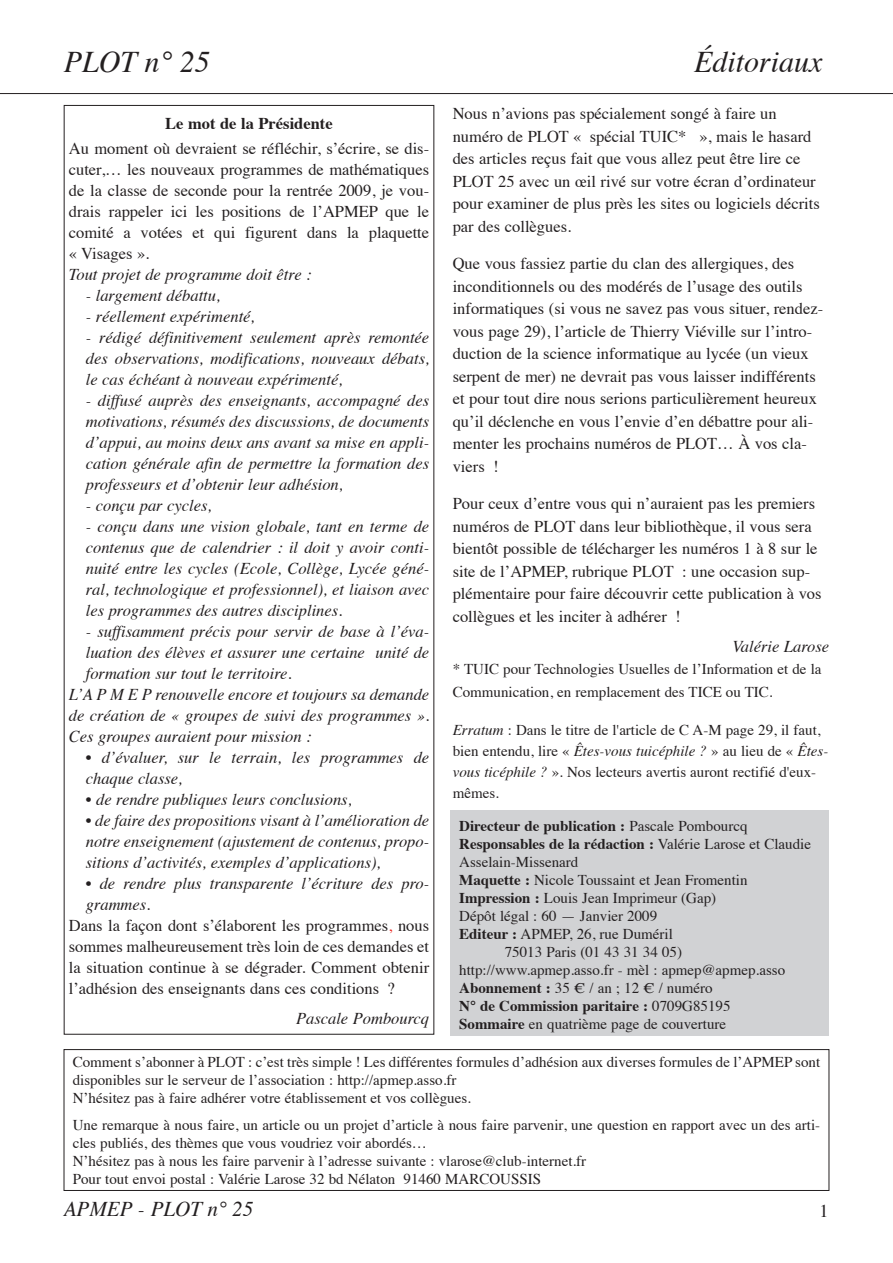
<style>
.page{position:relative;width:893px;height:1263px;background:#fff}
.page>*{position:absolute;margin:0;border:0;box-sizing:border-box;transform-origin:0 0}
.t1{font:italic 30px "Times";color:#231f20}
.t2{font:italic 21px "Times";color:#231f20}
.t3{font:18px "Times";color:#231f20}
.t4{font:16.5px/22.5px "Times";color:#231f20}
.t5{font:italic 16.5px/21px "Times";color:#231f20;text-align:justify}
.t6{font:700 16.5px "Times";color:#231f20}
.t7{font:15px/18px "Times";color:#231f20}
.t8{font:700 15px "Times";color:#231f20}
.s1{color:#ea2924}
.s2{font-style:italic}
.s3{font-weight:400}
.s4{font-weight:700}
</style>
<div class="page">
<hr style="left:0;top:93px;width:893px;height:1px;background:#231f20">
<div style="left:64px;top:1049px;width:765px;height:142px;border:1px solid #231f20"></div>
<div style="left:451px;top:810px;width:378px;height:225px;background:#d1d2d4"></div>
<h1 class="t1" style="left:64px;top:49px;width:148px">PLOT n° 25</h1>
<h1 class="t1" style="left:694px;top:49px;width:130px">Éditoriaux</h1>
<p class="t6" style="left:165px;top:116px;width:169px">Le mot de la Présidente</p>
<p class="t4" style="left:69px;top:139px;width:362px;line-height:21px;text-align:justify">Au moment où devraient se réfléchir, s’écrire, se dis&shy;cuter,… les nouveaux programmes de mathématiques de la classe de seconde pour la rentrée 2009, je vou&shy;drais rappeler ici les positions de l’APMEP que le comité a votées et qui figurent dans la plaquette « Visages ».</p>
<p class="t5" style="left:69px;top:265px;width:244px">Tout projet de programme doit être :</p>
<p class="t5" style="left:86px;top:286px;width:136px">- largement débattu,</p>
<p class="t5" style="left:86px;top:307px;width:170px">- réellement expérimenté,</p>
<p class="t5" style="left:86px;top:328px;width:345px">- rédigé définitivement seulement après remontée des observations, modifications, nouveaux débats, le cas échéant à nouveau expérimenté,</p>
<p class="t5" style="left:86px;top:391px;width:345px">- diffusé auprès des enseignants, accompagné des motivations, résumés des discussions, de documents d’appui, au moins deux ans avant sa mise en appli&shy;cation générale afin de permettre la formation des professeurs et d’obtenir leur adhésion,</p>
<p class="t5" style="left:86px;top:496px;width:127px">- conçu par cycles,</p>
<p class="t5" style="left:86px;top:517px;width:345px">- conçu dans une vision globale, tant en terme de contenus que de calendrier : il doit y avoir conti&shy;nuité entre les cycles (Ecole, Collège, Lycée géné&shy;ral, technologique et professionnel), et liaison avec les programmes des autres disciplines.</p>
<p class="t5" style="left:86px;top:622px;width:345px">- suffisamment précis pour servir de base à l’éva-</p>
<p class="t5" style="left:86px;top:643px;width:345px">luation des élèves et assurer une certaine unité de</p>
<p class="t5" style="left:86px;top:664px;width:207px">formation sur tout le territoire.</p>
<p class="t5" style="left:69px;top:685px;width:362px">L’A P M E P renouvelle encore et toujours sa demande</p>
<p class="t5" style="left:69px;top:706px;width:362px">de création de « groupes de suivi des programmes ».</p>
<p class="t5" style="left:69px;top:727px;width:244px">Ces groupes auraient pour mission :</p>
<p class="t5" style="left:86px;top:748px;width:345px">• d’évaluer, sur le terrain, les programmes de chaque classe,</p>
<p class="t5" style="left:86px;top:790px;width:267px">• de rendre publiques leurs conclusions,</p>
<p class="t5" style="left:86px;top:811px;width:345px">• de faire des propositions visant à l’amélioration de notre enseignement (ajustement de contenus, propo&shy;sitions d’activités, exemples d’applications),</p>
<p class="t5" style="left:86px;top:874px;width:345px">• de rendre plus transparente l’écriture des pro-</p>
<p class="t5" style="left:86px;top:895px;width:66px">grammes.</p>
<p class="t4" style="left:69px;top:916px;width:362px">Dans la façon dont s’élaborent les programmes<span class="s1">,</span> nous</p>
<p class="t4" style="left:69px;top:937px;width:362px">sommes malheureusement très loin de ces demandes et</p>
<p class="t4" style="left:69px;top:958px;width:362px">la situation continue à se dégrader. Comment obtenir</p>
<p class="t4" style="left:69px;top:979px;width:327px">l’adhésion des enseignants dans ces conditions ?</p>
<p class="t5" style="left:296px;top:1009px;width:135px">Pascale Pombourcq</p>
<p class="t4" style="left:453px;top:104px;width:369px">Nous n’avions pas spécialement songé à faire un numéro de PLOT « spécial TUIC* », mais le hasard des articles reçus fait que vous allez peut être lire ce PLOT 25 avec un œil rivé sur votre écran d’ordinateur pour examiner de plus près les sites ou logiciels décrits par des collègues.</p>
<p class="t4" style="left:453px;top:254px;width:372px">Que vous fassiez partie du clan des allergiques, des inconditionnels ou des modérés de l’usage des outils informatiques (si vous ne savez pas vous situer, rendez&shy;vous page 29), l’article de Thierry Viéville sur l’intro&shy;duction de la science informatique au lycée (un vieux serpent de mer) ne devrait pas vous laisser indifférents et pour tout dire nous serions particulièrement heureux qu’il déclenche en vous l’envie d’en débattre pour ali&shy;menter les prochains numéros de PLOT… À vos cla&shy;viers !</p>
<p class="t4" style="left:453px;top:494px;width:370px">Pour ceux d’entre vous qui n’auraient pas les premiers numéros de PLOT dans leur bibliothèque, il vous sera bientôt possible de télécharger les numéros 1 à 8 sur le site de l’APMEP, rubrique PLOT : une occasion sup&shy;plémentaire pour faire découvrir cette publication à vos collègues et les inciter à adhérer !</p>
<p class="t5" style="left:733px;top:637px;width:98px">Valérie Larose</p>
<p class="t7" style="left:453px;top:659px;width:370px;line-height:22.5px">* TUIC pour Technologies Usuelles de l’Information et de la<br>Communication, en remplacement des TICE ou TIC.</p>
<p class="t7" style="left:453px;top:721px;width:377px;line-height:21px"><span class="s2">Erratum</span> : Dans le titre de l'article de C A-M page 29, il faut, bien entendu, lire « <span class="s2">Êtes-vous tuicéphile ?</span> » au lieu de « <span class="s2">Êtes&shy;vous ticéphile ?</span> ». Nos lecteurs avertis auront rectifié d'eux&shy;mêmes.</p>
<p class="t8" style="left:459px;top:820px;width:290px">Directeur de publication : <span class="s3">Pascale Pombourcq</span></p>
<p class="t8" style="left:459px;top:838px;width:353px">Responsables de la rédaction : <span class="s3">Valérie Larose et Claudie</span></p>
<p class="t7" style="left:459px;top:855px;width:121px">Asselain-Missenard</p>
<p class="t7" style="left:459px;top:873px;width:290px"><span class="s4">Maquette :</span> Nicole Toussaint et Jean Fromentin</p>
<p class="t7" style="left:459px;top:891px;width:258px"><span class="s4">Impression :</span> Louis Jean Imprimeur (Gap)</p>
<p class="t7" style="left:459px;top:909px;width:200px">Dépôt légal : 60 — Janvier 2009</p>
<p class="t7" style="left:459px;top:927px;width:215px"><span class="s4">Editeur :</span> APMEP, 26, rue Duméril</p>
<p class="t7" style="left:505px;top:945px;width:179px">75013 Paris (01 43 31 34 05)</p>
<p class="t7" style="left:459px;top:963px;width:327px">http://www.apmep.asso.fr - mèl : apmep@apmep.asso</p>
<p class="t7" style="left:459px;top:981px;width:255px"><span class="s4">Abonnement :</span> 35 € / an ; 12 € / numéro</p>
<p class="t8" style="left:459px;top:1000px;width:273px">N° de Commission paritaire : <span class="s3">0709G85195</span></p>
<p class="t7" style="left:459px;top:1017px;width:268px"><span class="s4">Sommaire</span> en quatrième page de couverture</p>
<p class="t7" style="left:73px;top:1054px;width:749px">Comment s’abonner à PLOT : c’est très simple ! Les différentes formules d’adhésion aux diverses formules de l’APMEP sont disponibles sur le serveur de l’association : http://apmep.asso.fr<br>N’hésitez pas à faire adhérer votre établissement et vos collègues.</p>
<p class="t7" style="left:73px;top:1117px;width:749px">Une remarque à nous faire, un article ou un projet d’article à nous faire parvenir, une question en rapport avec un des arti&shy;cles publiés, des thèmes que vous voudriez voir abordés…<br>N’hésitez pas à nous les faire parvenir à l’adresse suivante : vlarose@club-internet.fr<br>Pour tout envoi postal : Valérie Larose 32 bd Nélaton 91460 MARCOUSSIS</p>
<p class="t2" style="left:64px;top:1200px;width:191px">APMEP - PLOT n° 25</p>
<p class="t3" style="left:820px;top:1203px;width:10px">1</p>
</div>
